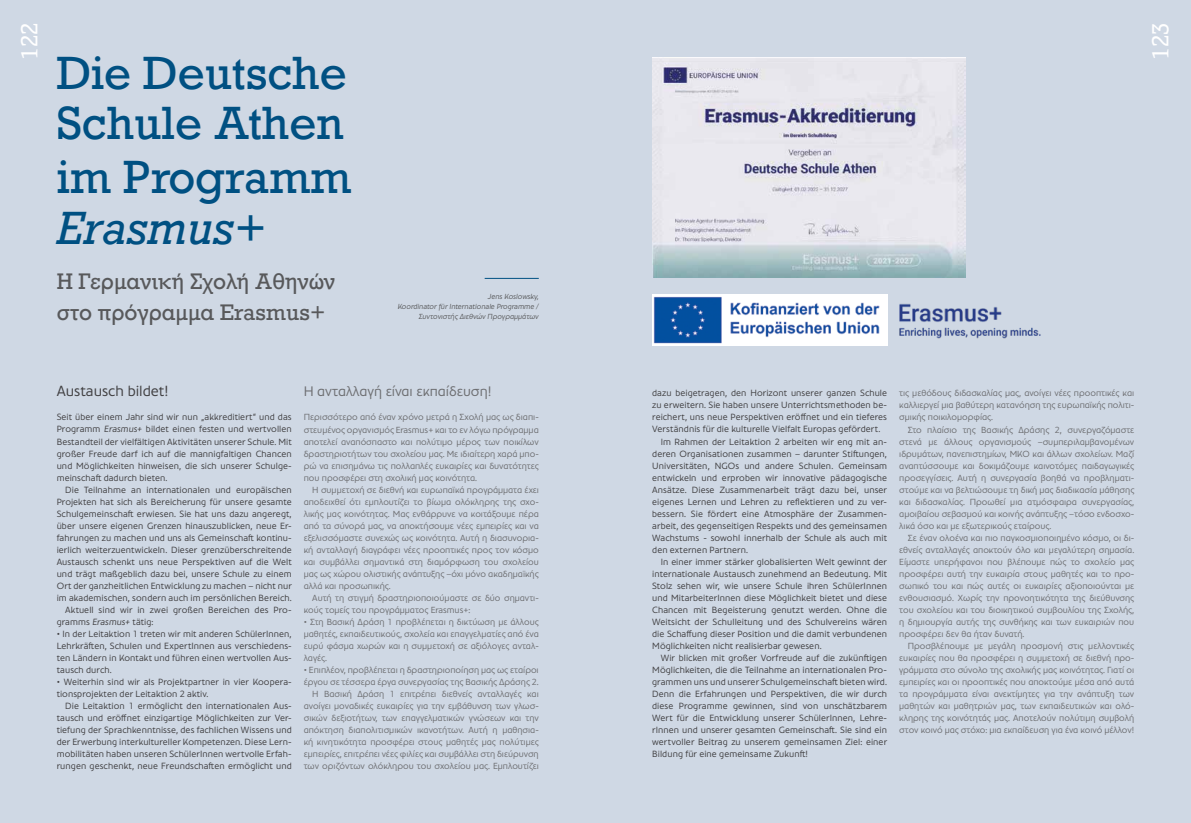
<style>
.page{position:relative;width:1191px;height:823px;background:#fff}
.page>*{position:absolute;margin:0;border:0;box-sizing:border-box;transform-origin:0 0}
.t1{font:43.8px/52.1px "Rockwell Nova";color:#005082}
.t2{font:italic 43.8px "Rockwell Nova";color:#005082}
.t3{font:23px "Cordale";color:#fff}
.t4{font:21.2px/31px "Rockwell Nova";color:#58595b}
.t5{font:16px "PF Brummell";letter-spacing:-.005em;color:#414042}
.t6{font:15px "PF Brummell";color:#6d6e71}
.t7{font:9.8px/12px "PF Brummell";letter-spacing:.01em;color:#414042;text-align:justify}
.t8{font:9.6px/12px "PF Brummell";color:#6d6e71;text-align:justify}
.t9{font:italic 8px/10px "PF Brummell";color:#58595b;text-align:right}
.s1{font-style:italic}
</style>
<div class="page">
<div style="left:0;top:0;width:1191px;height:822px;background:#cfd8e4"></div>
<img style="left:652px;top:57px;width:313px;height:221px">
<img style="left:652px;top:294px;width:235px;height:51px">
<img style="left:899px;top:303px;width:142px;height:36px">
<hr style="left:484px;top:278px;width:55px;height:1px;background:#005082">
<h2 class="t3" style="left:16px;top:59px;width:39px;rotate:-90deg">122</h2>
<h2 class="t3" style="left:1147px;top:59px;width:39px;rotate:-90deg">123</h2>
<h1 class="t1" style="left:57px;top:47px;width:297px">Die Deutsche<br>Schule Athen im Programm</h1>
<h1 class="t2" style="left:57px;top:200px;width:210px">Erasmus+</h1>
<h3 class="t4" style="left:57px;top:266px;width:280px">Η Γερμανική Σχολή Αθηνών στο πρόγραμμα Erasmus+</h3>
<p class="t9" style="left:398px;top:291px;width:143px">Jens Koslowsky,<br>Koordinator für Internationale Programme /<br>Συντονιστής Διεθνών Προγραμμάτων</p>
<h3 class="t5" style="left:57px;top:382px;width:113px">Austausch bildet!</h3>
<p class="t7" style="left:57px;top:411px;width:236px">Seit über einem Jahr sind wir nun „akkreditiert“ und das Programm <span class="s1">Erasmus+</span> bildet einen festen und wertvollen Bestandteil der vielfältigen Aktivitäten unserer Schule. Mit großer Freude darf ich auf die mannigfaltigen Chancen und Möglichkeiten hinweisen, die sich unserer Schulge&shy;meinschaft dadurch bieten.</p>
<p class="t7" style="left:65px;top:483px;width:228px">Die Teilnahme an internationalen und europäischen</p>
<p class="t7" style="left:57px;top:495px;width:236px">Projekten hat sich als Bereicherung für unsere gesamte</p>
<p class="t7" style="left:57px;top:507px;width:236px">Schulgemeinschaft erwiesen. Sie hat uns dazu angeregt,</p>
<p class="t7" style="left:57px;top:519px;width:236px">über unsere eigenen Grenzen hinauszublicken, neue Er-</p>
<p class="t7" style="left:57px;top:531px;width:236px">fahrungen zu machen und uns als Gemeinschaft kontinu-</p>
<p class="t7" style="left:57px;top:543px;width:236px">ierlich weiterzuentwickeln. Dieser grenzüberschreitende</p>
<p class="t7" style="left:57px;top:555px;width:236px">Austausch schenkt uns neue Perspektiven auf die Welt</p>
<p class="t7" style="left:57px;top:567px;width:236px">und trägt maßgeblich dazu bei, unsere Schule zu einem</p>
<p class="t7" style="left:57px;top:579px;width:236px">Ort der ganzheitlichen Entwicklung zu machen – nicht nur</p>
<p class="t7" style="left:57px;top:591px;width:236px">im akademischen, sondern auch im persönlichen Bereich.</p>
<p class="t7" style="left:65px;top:603px;width:228px">Aktuell sind wir in zwei großen Bereichen des Pro-</p>
<p class="t7" style="left:57px;top:615px;width:98px">gramms <span class="s1">Erasmus+</span> tätig:</p>
<p class="t7" style="left:57px;top:627px;width:236px">• In der Leitaktion 1 treten wir mit anderen SchülerInnen, Lehrkräften, Schulen und ExpertInnen aus verschiedens&shy;ten Ländern in Kontakt und führen einen wertvollen Aus&shy;tausch durch.</p>
<p class="t7" style="left:57px;top:675px;width:236px">• Weiterhin sind wir als Projektpartner in vier Koopera&shy;tionsprojekten der Leitaktion 2 aktiv.</p>
<p class="t7" style="left:57px;top:699px;width:236px;text-indent:9px">Die Leitaktion 1 ermöglicht den internationalen Aus&shy;tausch und eröffnet einzigartige Möglichkeiten zur Ver&shy;tiefung der Sprachkenntnisse, des fachlichen Wissens und der Erwerbung interkultureller Kompetenzen. Diese Lern&shy;mobilitäten haben unseren SchülerInnen wertvolle Erfah&shy;rungen geschenkt, neue Freundschaften ermöglicht und</p>
<h3 class="t6" style="left:304px;top:383px;width:189px">Η ανταλλαγή είναι εκπαίδευση!</h3>
<p class="t8" style="left:304px;top:411px;width:236px">Περισσότερο από έναν χρόνο μετρά η Σχολή μας ως διαπι&shy;στευμένος οργανισμός Erasmus+ και το εν λόγω πρόγραμμα αποτελεί αναπόσπαστο και πολύτιμο μέρος των ποικίλων δραστηριοτήτων του σχολείου μας. Με ιδιαίτερη χαρά μπο&shy;ρώ να επισημάνω τις πολλαπλές ευκαιρίες και δυνατότητες που προσφέρει στη σχολική μας κοινότητα.</p>
<p class="t8" style="left:304px;top:483px;width:236px;text-indent:9px">Η συμμετοχή σε διεθνή και ευρωπαϊκά προγράμματα έχει αποδειχθεί ότι εμπλουτίζει το βίωμα ολόκληρης της σχο&shy;λικής μας κοινότητας. Μας ενθάρρυνε να κοιτάξουμε πέρα από τα σύνορά μας, να αποκτήσουμε νέες εμπειρίες και να εξελισσόμαστε συνεχώς ως κοινότητα. Αυτή η διασυνορια&shy;κή ανταλλαγή διαγράφει νέες προοπτικές προς τον κόσμο και συμβάλλει σημαντικά στη διαμόρφωση του σχολείου μας ως χώρου ολιστικής ανάπτυξης –όχι μόνο ακαδημαϊκής αλλά και προσωπικής.</p>
<p class="t8" style="left:304px;top:591px;width:236px;text-indent:9px">Αυτή τη στιγμή δραστηριοποιούμαστε σε δύο σημαντι&shy;κούς τομείς του προγράμματος Erasmus+:</p>
<p class="t8" style="left:304px;top:615px;width:236px">• Στη Βασική Δράση 1 προβλέπεται η δικτύωση με άλλους μαθητές, εκπαιδευτικούς, σχολεία και επαγγελματίες από ένα ευρύ φάσμα χωρών και η συμμετοχή σε αξιόλογες ανταλ&shy;λαγές.</p>
<p class="t8" style="left:304px;top:663px;width:236px;text-align:right">• Επιπλέον, προβλέπεται η δραστηριοποίηση μας ως εταίροι έργου σε τέσσερα έργα συνεργασίας της Βασικής Δράσης 2.<br>Η Βασική Δράση 1 επιτρέπει διεθνείς ανταλλαγές και ανοίγει μοναδικές ευκαιρίες για την εμβάθυνση των γλωσ&shy;σικών δεξιοτήτων, των επαγγελματικών γνώσεων και την απόκτηση διαπολιτισμικών ικανοτήτων. Αυτή η μαθησια&shy;κή κινητικότητα προσφέρει στους μαθητές μας πολύτιμες εμπειρίες, επιτρέπει νέες φιλίες και συμβάλλει στη διεύρυνση των οριζόντων ολόκληρου του σχολείου μας. Εμπλουτίζει</p>
<p class="t7" style="left:652px;top:387px;width:236px">dazu beigetragen, den Horizont unserer ganzen Schule</p>
<p class="t7" style="left:652px;top:399px;width:236px">zu erweitern. Sie haben unsere Unterrichtsmethoden be-</p>
<p class="t7" style="left:652px;top:411px;width:236px">reichert, uns neue Perspektiven eröffnet und ein tieferes</p>
<p class="t7" style="left:652px;top:423px;width:230px">Verständnis für die kulturelle Vielfalt Europas gefördert.</p>
<p class="t7" style="left:660px;top:435px;width:228px">Im Rahmen der Leitaktion 2 arbeiten wir eng mit an-</p>
<p class="t7" style="left:652px;top:447px;width:236px">deren Organisationen zusammen – darunter Stiftungen,</p>
<p class="t7" style="left:652px;top:459px;width:236px">Universitäten, NGOs und andere Schulen. Gemeinsam</p>
<p class="t7" style="left:652px;top:471px;width:236px">entwickeln und erproben wir innovative pädagogische</p>
<p class="t7" style="left:652px;top:483px;width:236px">Ansätze. Diese Zusammenarbeit trägt dazu bei, unser</p>
<p class="t7" style="left:652px;top:495px;width:236px">eigenes Lernen und Lehren zu reflektieren und zu ver-</p>
<p class="t7" style="left:652px;top:507px;width:236px">bessern. Sie fördert eine Atmosphäre der Zusammen-</p>
<p class="t7" style="left:652px;top:519px;width:236px">arbeit, des gegenseitigen Respekts und des gemeinsamen</p>
<p class="t7" style="left:652px;top:531px;width:236px">Wachstums - sowohl innerhalb der Schule als auch mit</p>
<p class="t7" style="left:652px;top:543px;width:97px">den externen Partnern.</p>
<p class="t7" style="left:660px;top:555px;width:228px">In einer immer stärker globalisierten Welt gewinnt der</p>
<p class="t7" style="left:652px;top:567px;width:236px">internationale Austausch zunehmend an Bedeutung. Mit</p>
<p class="t7" style="left:652px;top:579px;width:236px">Stolz sehen wir, wie unsere Schule ihren SchülerInnen</p>
<p class="t7" style="left:652px;top:591px;width:236px">und MitarbeiterInnen diese Möglichkeit bietet und diese</p>
<p class="t7" style="left:652px;top:603px;width:236px">Chancen mit Begeisterung genutzt werden. Ohne die</p>
<p class="t7" style="left:652px;top:615px;width:236px">Weitsicht der Schulleitung und des Schulvereins wären</p>
<p class="t7" style="left:652px;top:627px;width:236px">die Schaffung dieser Position und die damit verbundenen</p>
<p class="t7" style="left:652px;top:639px;width:171px">Möglichkeiten nicht realisierbar gewesen.</p>
<p class="t7" style="left:660px;top:651px;width:228px">Wir blicken mit großer Vorfreude auf die zukünftigen</p>
<p class="t7" style="left:652px;top:663px;width:236px">Möglichkeiten, die die Teilnahme an internationalen Pro-</p>
<p class="t7" style="left:652px;top:675px;width:236px">grammen uns und unserer Schulgemeinschaft bieten wird.</p>
<p class="t7" style="left:652px;top:687px;width:236px">Denn die Erfahrungen und Perspektiven, die wir durch</p>
<p class="t7" style="left:652px;top:699px;width:236px">diese Programme gewinnen, sind von unschätzbarem</p>
<p class="t7" style="left:652px;top:711px;width:236px">Wert für die Entwicklung unserer SchülerInnen, Lehre-</p>
<p class="t7" style="left:652px;top:723px;width:236px">rInnen und unserer gesamten Gemeinschaft. Sie sind ein</p>
<p class="t7" style="left:652px;top:735px;width:236px">wertvoller Beitrag zu unserem gemeinsamen Ziel: einer</p>
<p class="t7" style="left:652px;top:747px;width:157px">Bildung für eine gemeinsame Zukunft!</p>
<p class="t8" style="left:899px;top:387px;width:236px">τις μεθόδους διδασκαλίας μας, ανοίγει νέες προοπτικές και καλλιεργεί μια βαθύτερη κατανόηση της ευρωπαϊκής πολιτι&shy;σμικής ποικιλομορφίας.</p>
<p class="t8" style="left:899px;top:423px;width:236px;text-indent:9px">Στο πλαίσιο της Βασικής Δράσης 2, συνεργαζόμαστε στενά με άλλους οργανισμούς –συμπεριλαμβανομένων ιδρυμάτων, πανεπιστημίων, ΜΚΟ και άλλων σχολείων. Μαζί αναπτύσσουμε και δοκιμάζουμε καινοτόμες παιδαγωγικές προσεγγίσεις. Αυτή η συνεργασία βοηθά να προβληματι&shy;στούμε και να βελτιώσουμε τη δική μας διαδικασία μάθησης και διδασκαλίας. Προωθεί μια ατμόσφαιρα συνεργασίας, αμοιβαίου σεβασμού και κοινής ανάπτυξης –τόσο ενδοσχο&shy;λικά όσο και με εξωτερικούς εταίρους.</p>
<p class="t8" style="left:899px;top:531px;width:236px;text-indent:9px">Σε έναν ολοένα και πιο παγκοσμιοποιημένο κόσμο, οι δι&shy;εθνείς ανταλλαγές αποκτούν όλο και μεγαλύτερη σημασία.<br>Είμαστε υπερήφανοι που βλέπουμε πώς το σχολείο μας προσφέρει αυτή την ευκαιρία στους μαθητές και το προ&shy;σωπικό του και πώς αυτές οι ευκαιρίες αξιοποιούνται με ενθουσιασμό. Χωρίς την προνοητικότητα της διεύθυνσης του σχολείου και του διοικητικού συμβουλίου της Σχολής, η δημιουργία αυτής της συνθήκης και των ευκαιριών που προσφέρει δεν θα ήταν δυνατή.</p>
<p class="t8" style="left:899px;top:639px;width:236px;text-indent:9px">Προσβλέπουμε με μεγάλη προσμονή στις μελλοντικές ευκαιρίες που θα προσφέρει η συμμετοχή σε διεθνή προ&shy;γράμματα στο σύνολο της σχολικής μας κοινότητας. Γιατί οι εμπειρίες και οι προοπτικές που αποκτούμε μέσα από αυτά τα προγράμματα είναι ανεκτίμητες για την ανάπτυξη των μαθητών και μαθητριών μας, των εκπαιδευτικών και ολό&shy;κληρης της κοινότητάς μας. Αποτελούν πολύτιμη συμβολή στον κοινό μας στόχο: μια εκπαίδευση για ένα κοινό μέλλον!</p>
</div>
